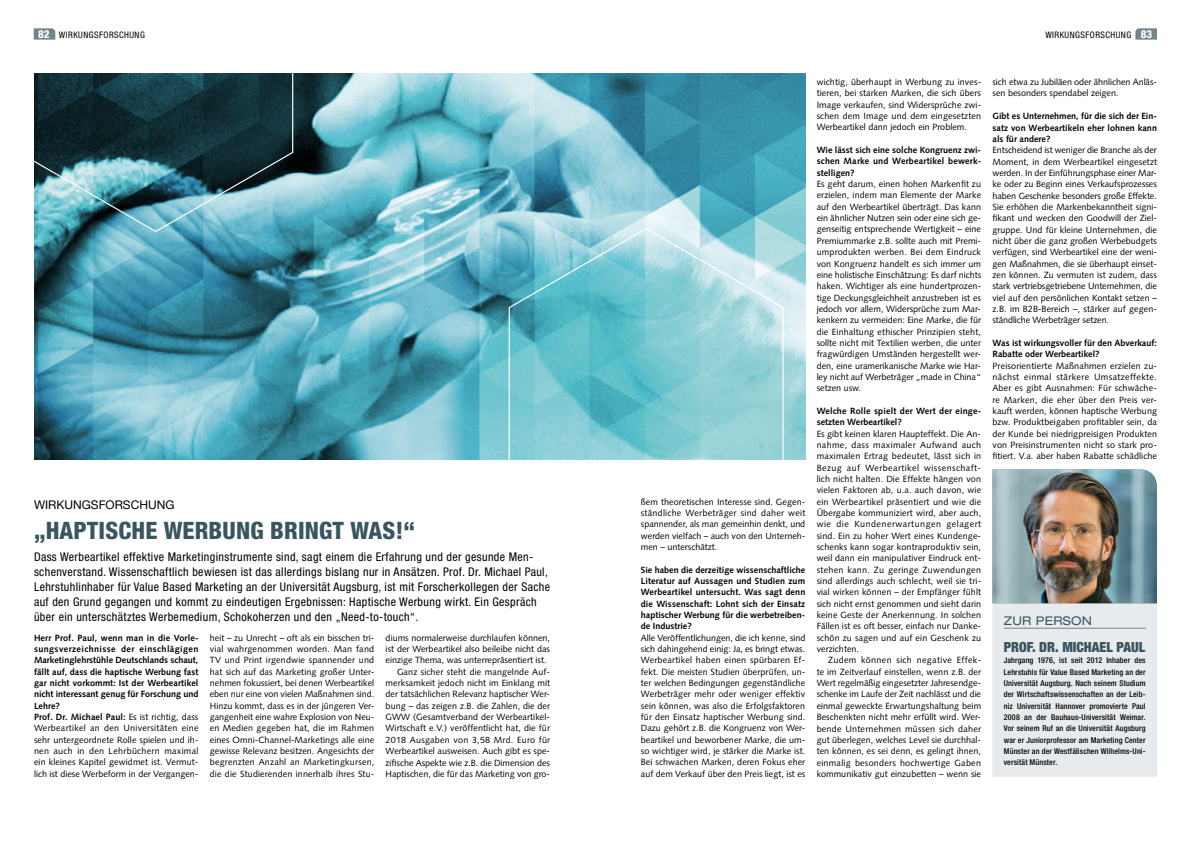
<style>
.page{position:relative;width:1191px;height:842px;background:#fff}
.page>*{position:absolute;margin:0;border:0;box-sizing:border-box;transform-origin:0 0}
.t1{font:800 condensed 24px "Helvetica Neue";letter-spacing:.005em;color:#395560}
.t2{font:900 condensed 14px "Helvetica Neue";color:#395560}
.t3{font:condensed 12px/15px "Helvetica Neue";letter-spacing:.03em;color:#000}
.t4{font:12px "Helvetica Neue";color:#000}
.t5{font:expanded 12px "Helvetica Neue";letter-spacing:.02em;color:#395560}
.t6{font:9px/11.3px "Syntax LT";color:#000;text-align:justify}
.t7{font:700 9px/11.3px "Syntax LT";color:#000}
.t8{font:condensed 9px "Helvetica Neue";letter-spacing:.05em;color:#000}
.t9{font:9px "Syntax LT";letter-spacing:.02em;color:#000}
.t10{font:500 condensed 8px/11.3px "Helvetica Neue";letter-spacing:.01em;color:#000;text-align:justify}
.s1{font-weight:800;font-size:11px;color:#fff}
.s2{font-weight:400}
</style>
<div class="page">
<svg style="left:34px;top:28px;width:21px;height:12px"></svg>
<svg style="left:1135px;top:28px;width:22px;height:12px"></svg>
<img style="left:34px;top:74px;width:771px;height:385px">
<svg style="left:508px;top:227px;width:276px;height:233px;background:#83cad3"></svg>
<svg style="left:34px;top:73px;width:260px;height:160px;background:#345d66"></svg>
<div style="left:992px;top:603px;width:165px;height:174px;background:#e8ebed"></div>
<img style="left:992px;top:469px;width:165px;height:134px">
<hr style="left:1004px;top:628px;width:142px;height:1px;background:#75838a">
<p class="t8" style="left:38px;top:29px;width:108px"><span class="s1">82</span> WIRKUNGSFORSCHUNG</p>
<p class="t8" style="left:1045px;top:29px;width:108px">WIRKUNGSFORSCHUNG <span class="s1">83</span></p>
<h3 class="t4" style="left:34px;top:497px;width:142px">WIRKUNGSFORSCHUNG</h3>
<h1 class="t1" style="left:34px;top:515px;width:382px">„HAPTISCHE WERBUNG BRINGT WAS!“</h1>
<p class="t3" style="left:34px;top:549px;width:517px">Dass Werbeartikel effektive Marketinginstrumente sind, sagt einem die Erfahrung und der gesunde Men&shy;schenverstand. Wissenschaftlich bewiesen ist das allerdings bislang nur in Ansätzen. Prof. Dr. Michael Paul, Lehrstuhlinhaber für Value Based Marketing an der Universität Augsburg, ist mit Forscherkollegen der Sache auf den Grund gegangen und kommt zu eindeutigen Ergebnissen: Haptische Werbung wirkt. Ein Gespräch über ein unterschätztes Werbemedium, Schokoherzen und den „Need-to-touch“.</p>
<p class="t7" style="left:34px;top:632px;width:166px">Herr Prof. Paul, wenn man in die Vorle&shy;sungsverzeichnisse der einschlägigen Marketinglehrstühle Deutschlands schaut, fällt auf, dass die haptische Werbung fast gar nicht vorkommt: Ist der Werbeartikel nicht interessant genug für Forschung und Lehre?<br>Prof. Dr. Michael Paul: <span class="s2">Es ist richtig, dass Werbeartikel an den Universitäten eine sehr untergeordnete Rolle spielen und ih&shy;nen auch in den Lehrbüchern maximal ein kleines Kapitel gewidmet ist. Vermut&shy;lich ist diese Werbeform in der Vergangen-</span></p>
<p class="t6" style="left:210px;top:632px;width:166px">heit – zu Unrecht – oft als ein bisschen tri&shy;vial wahrgenommen worden. Man fand TV und Print irgendwie spannender und hat sich auf das Marketing großer Unter&shy;nehmen fokussiert, bei denen Werbeartikel eben nur eine von vielen Maßnahmen sind.<br>Hinzu kommt, dass es in der jüngeren Ver&shy;gangenheit eine wahre Explosion von Neu&shy;en Medien gegeben hat, die im Rahmen eines Omni-Channel-Marketings alle eine gewisse Relevanz besitzen. Angesichts der begrenzten Anzahl an Marketingkursen, die die Studierenden innerhalb ihres Stu-</p>
<p class="t6" style="left:386px;top:632px;width:166px">diums normalerweise durchlaufen können,</p>
<p class="t6" style="left:386px;top:643px;width:166px">ist der Werbeartikel also beileibe nicht das</p>
<p class="t6" style="left:386px;top:655px;width:162px">einzige Thema, was unterrepräsentiert ist.</p>
<p class="t6" style="left:397px;top:666px;width:155px">Ganz sicher steht die mangelnde Auf-</p>
<p class="t6" style="left:386px;top:677px;width:166px">merksamkeit jedoch nicht im Einklang mit</p>
<p class="t6" style="left:386px;top:689px;width:166px">der tatsächlichen Relevanz haptischer Wer-</p>
<p class="t6" style="left:386px;top:700px;width:166px">bung – das zeigen z.B. die Zahlen, die der</p>
<p class="t6" style="left:386px;top:711px;width:166px">GWW (Gesamtverband der Werbeartikel-</p>
<p class="t6" style="left:386px;top:723px;width:166px">Wirtschaft e.V.) veröffentlicht hat, die für</p>
<p class="t9" style="left:386px;top:734px;width:166px">2018 Ausgaben von 3,58 Mrd. Euro für</p>
<p class="t6" style="left:386px;top:745px;width:166px">Werbeartikel ausweisen. Auch gibt es spe-</p>
<p class="t6" style="left:386px;top:757px;width:166px">zifische Aspekte wie z.B. die Dimension des</p>
<p class="t6" style="left:386px;top:768px;width:166px">Haptischen, die für das Marketing von gro-</p>
<p class="t6" style="left:816px;top:76px;width:166px">wichtig, überhaupt in Werbung zu inves&shy;tieren, bei starken Marken, die sich übers Image verkaufen, sind Widersprüche zwi&shy;schen dem Image und dem eingesetzten Werbeartikel dann jedoch ein Problem.</p>
<p class="t7" style="left:816px;top:144px;width:166px;text-align:justify">Wie lässt sich eine solche Kongruenz zwi&shy;schen Marke und Werbeartikel bewerk&shy;stelligen?</p>
<p class="t6" style="left:816px;top:178px;width:166px">Es geht darum, einen hohen Markenfit zu erzielen, indem man Elemente der Marke auf den Werbeartikel überträgt. Das kann ein ähnlicher Nutzen sein oder eine sich ge&shy;genseitig entsprechende Wertigkeit – eine Premiummarke z.B. sollte auch mit Premi&shy;umprodukten werben. Bei dem Eindruck von Kongruenz handelt es sich immer um eine holistische Einschätzung: Es darf nichts haken. Wichtiger als eine hundertprozen&shy;tige Deckungsgleichheit anzustreben ist es jedoch vor allem, Widersprüche zum Mar&shy;kenkern zu vermeiden: Eine Marke, die für die Einhaltung ethischer Prinzipien steht, sollte nicht mit Textilien werben, die unter fragwürdigen Umständen hergestellt wer&shy;den, eine uramerikanische Marke wie Har&shy;ley nicht auf Werbeträger „made in China“ setzen usw.</p>
<p class="t7" style="left:816px;top:405px;width:166px">Welche Rolle spielt der Wert der einge&shy;setzten Werbeartikel?</p>
<p class="t6" style="left:816px;top:428px;width:166px">Es gibt keinen klaren Haupteffekt. Die An&shy;nahme, dass maximaler Aufwand auch maximalen Ertrag bedeutet, lässt sich in Bezug auf Werbeartikel wissenschaft&shy;lich nicht halten. Die Effekte hängen von vielen Faktoren ab, u.a. auch davon, wie ein Werbeartikel präsentiert und wie die Übergabe kommuniziert wird, aber auch, wie die Kundenerwartungen gelagert sind. Ein zu hoher Wert eines Kundenge&shy;schenks kann sogar kontraproduktiv sein, weil dann ein manipulativer Eindruck ent&shy;stehen kann. Zu geringe Zuwendungen sind allerdings auch schlecht, weil sie tri&shy;vial wirken können – der Empfänger fühlt sich nicht ernst genommen und sieht darin keine Geste der Anerkennung. In solchen Fällen ist es oft besser, einfach nur Danke&shy;schön zu sagen und auf ein Geschenk zu verzichten.</p>
<p class="t6" style="left:816px;top:655px;width:166px;text-indent:11px">Zudem können sich negative Effek&shy;te im Zeitverlauf einstellen, wenn z.B. der Wert regelmäßig eingesetzter Jahresendge&shy;schenke im Laufe der Zeit nachlässt und die einmal geweckte Erwartungshaltung beim Beschenkten nicht mehr erfüllt wird. Wer&shy;bende Unternehmen müssen sich daher gut überlegen, welches Level sie durchhal&shy;ten können, es sei denn, es gelingt ihnen, einmalig besonders hochwertige Gaben kommunikativ gut einzubetten – wenn sie</p>
<p class="t6" style="left:992px;top:76px;width:166px">sich etwa zu Jubiläen oder ähnlichen Anläs&shy;sen besonders spendabel zeigen.</p>
<p class="t7" style="left:992px;top:110px;width:166px;text-align:justify">Gibt es Unternehmen, für die sich der Ein&shy;satz von Werbeartikeln eher lohnen kann als für andere?</p>
<p class="t6" style="left:992px;top:144px;width:166px">Entscheidend ist weniger die Branche als der Moment, in dem Werbeartikel eingesetzt werden. In der Einführungsphase einer Mar&shy;ke oder zu Beginn eines Verkaufsprozesses haben Geschenke besonders große Effekte.<br>Sie erhöhen die Markenbekanntheit signi&shy;fikant und wecken den Goodwill der Ziel&shy;gruppe. Und für kleine Unternehmen, die nicht über die ganz großen Werbebudgets verfügen, sind Werbeartikel eine der weni&shy;gen Maßnahmen, die sie überhaupt einset&shy;zen können. Zu vermuten ist zudem, dass stark vertriebsgetriebene Unternehmen, die viel auf den persönlichen Kontakt setzen – z.B. im B2B-Bereich –, stärker auf gegen&shy;ständliche Werbeträger setzen.</p>
<p class="t7" style="left:992px;top:337px;width:166px">Was ist wirkungsvoller für den Abverkauf:<br>Rabatte oder Werbeartikel?</p>
<p class="t6" style="left:992px;top:360px;width:166px">Preisorientierte Maßnahmen erzielen zu&shy;nächst einmal stärkere Umsatzeffekte.<br>Aber es gibt Ausnahmen: Für schwäche&shy;re Marken, die eher über den Preis ver&shy;kauft werden, können haptische Werbung bzw. Produktbeigaben profitabler sein, da der Kunde bei niedrigpreisigen Produkten von Preisinstrumenten nicht so stark pro&shy;fitiert. V.a. aber haben Rabatte schädliche</p>
<p class="t6" style="left:641px;top:496px;width:166px">ßem theoretischen Interesse sind. Gegen&shy;ständliche Werbeträger sind daher weit spannender, als man gemeinhin denkt, und werden vielfach – auch von den Unterneh&shy;men – unterschätzt.</p>
<p class="t7" style="left:641px;top:564px;width:166px;text-align:justify">Sie haben die derzeitige wissenschaftliche Literatur auf Aussagen und Studien zum Werbeartikel untersucht. Was sagt denn die Wissenschaft: Lohnt sich der Einsatz haptischer Werbung für die werbetreiben&shy;de Industrie?</p>
<p class="t6" style="left:641px;top:632px;width:166px">Alle Veröffentlichungen, die ich kenne, sind sich dahingehend einig: Ja, es bringt etwas.<br>Werbeartikel haben einen spürbaren Ef&shy;fekt. Die meisten Studien überprüfen, un&shy;ter welchen Bedingungen gegenständliche Werbeträger mehr oder weniger effektiv sein können, was also die Erfolgsfaktoren für den Einsatz haptischer Werbung sind.<br>Dazu gehört z.B. die Kongruenz von Wer&shy;beartikel und beworbener Marke, die um&shy;so wichtiger wird, je stärker die Marke ist.<br>Bei schwachen Marken, deren Fokus eher auf dem Verkauf über den Preis liegt, ist es</p>
<h2 class="t2" style="left:1003px;top:638px;width:143px">PROF. DR. MICHAEL PAUL</h2>
<h3 class="t5" style="left:1004px;top:613px;width:89px">ZUR PERSON</h3>
<p class="t10" style="left:1003px;top:655px;width:143px">Jahrgang 1976, ist seit 2012 Inhaber des Lehrstuhls für Value Based Marketing an der Universität Augsburg. Nach seinem Studium der Wirtschaftswissenschaften an der Leib&shy;niz Universität Hannover promovierte Paul 2008 an der Bauhaus-Universität Weimar.<br>Vor seinem Ruf an die Universität Augsburg war er Juniorprofessor am Marketing Center Münster an der Westfälischen Wilhelms-Uni&shy;versität Münster.</p>
</div>
